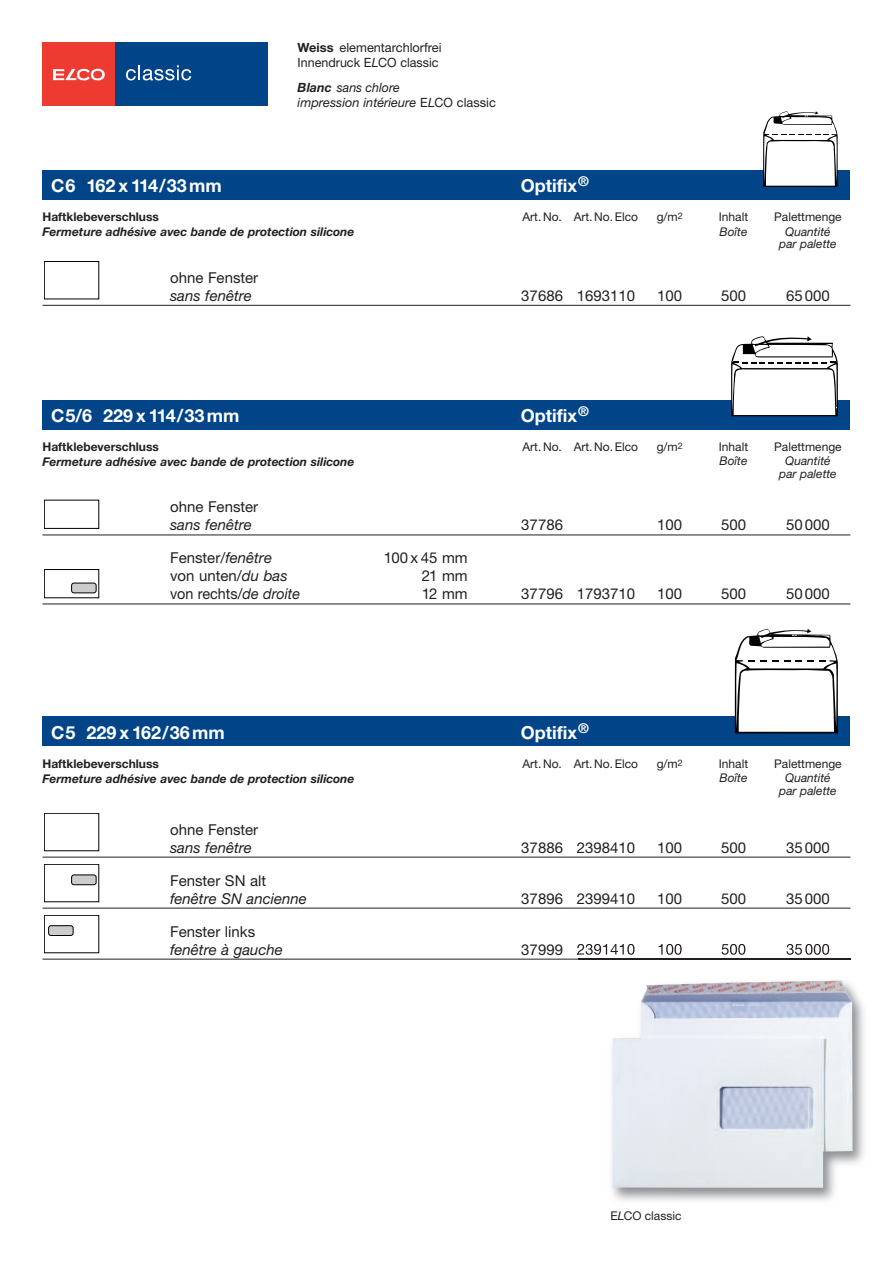
<style>
.page{position:relative;width:893px;height:1263px;background:#fff}
.page>*{position:absolute;margin:0;border:0;box-sizing:border-box;transform-origin:0 0}
.t1{font:700 18px "Helvetica Neue";color:#fff}
.t2{font:15px "Helvetica Neue";color:#231f20}
.t3{font:italic 15px "Helvetica Neue";color:#231f20}
.t4{font:15px "Helvetica Neue";color:#231f20;scale:.96 1}
.t5{font:italic 12.75px/15px "Helvetica Neue";color:#231f20}
.t6{font:12.75px/15px "Helvetica Neue";color:#231f20}
.t7{font:italic 700 12px "Helvetica Neue";color:#231f20}
.t8{font:12px "Helvetica Neue";color:#231f20}
.t9{font:italic 12px/12.8px "Helvetica Neue";color:#231f20;text-align:center}
.t10{font:700 12px "Helvetica Neue";color:#231f20}
.s1{font-weight:700}
.s2{font-style:italic}
.s3{font-style:normal}
</style>
<div class="page">
<div style="left:43px;top:43px;width:225px;height:63px;background:#014588"></div>
<div style="left:43px;top:43px;width:72px;height:63px;background:#ee3b32"></div>
<svg style="left:53px;top:69px;width:52px;height:12px"></svg>
<svg style="left:126px;top:65px;width:65px;height:15px"></svg>
<div style="left:43px;top:170px;width:807px;height:30px;background:#014588"></div>
<svg style="left:763px;top:111px;width:75px;height:76px"></svg>
<hr style="left:43px;top:305px;width:807px;height:1px;background:#231f20">
<div style="left:44px;top:261px;width:55px;height:38px;border:1px solid #000"></div>
<div style="left:43px;top:716px;width:807px;height:30px;background:#014588"></div>
<hr style="left:43px;top:857px;width:807px;height:1px;background:#231f20">
<hr style="left:43px;top:908px;width:807px;height:1px;background:#231f20">
<hr style="left:43px;top:959px;width:807px;height:1px;background:#231f20">
<div style="left:44px;top:915px;width:55px;height:38px;border:1px solid #000"></div>
<div style="left:49px;top:926px;width:24px;height:9px;background:#ccc;border-radius:2px"></div>
<div style="left:48px;top:925px;width:25px;height:11px;border:1px solid #000;border-radius:2px"></div>
<div style="left:44px;top:864px;width:55px;height:38px;border:1px solid #000"></div>
<div style="left:72px;top:875px;width:24px;height:10px;background:#ccc;border-radius:2px"></div>
<div style="left:71px;top:875px;width:25px;height:10px;border:1px solid #000;border-radius:2px"></div>
<div style="left:44px;top:813px;width:55px;height:38px;border:1px solid #000"></div>
<div style="left:43px;top:400px;width:807px;height:29px;background:#014588"></div>
<svg style="left:731px;top:336px;width:107px;height:80px"></svg>
<hr style="left:768px;top:343px;width:64px;height:1px;background:#000">
<hr style="left:43px;top:535px;width:807px;height:1px;background:#231f20">
<hr style="left:43px;top:604px;width:807px;height:1px;background:#231f20">
<div style="left:44px;top:569px;width:55px;height:29px;border:1px solid #000"></div>
<div style="left:72px;top:583px;width:24px;height:10px;background:#ccc;border-radius:2px"></div>
<div style="left:71px;top:583px;width:25px;height:10px;border:1px solid #000;border-radius:2px"></div>
<div style="left:44px;top:500px;width:55px;height:29px;border:1px solid #000"></div>
<img style="left:612px;top:944px;width:252px;height:257px">
<img style="left:578px;top:944px;width:104px;height:11px">
<img style="left:805px;top:944px;width:24px;height:11px">
<img style="left:578px;top:958px;width:272px;height:2px">
<img style="left:612px;top:980px;width:241px;height:208px">
<svg style="left:735px;top:628px;width:103px;height:105px"></svg>
<p class="t6" style="left:298px;top:41px;width:145px"><span class="s1">Weiss</span> elementarchlorfrei<br>Innendruck E<span class="s2">L</span>CO classic</p>
<p class="t5" style="left:298px;top:81px;width:200px"><span class="s1">Blanc</span> sans chlore<br>impression intérieure <span class="s3">E</span>L<span class="s3">CO classic</span></p>
<p class="t1" style="left:51px;top:180px;width:172px">C6 162 x 114/33mm</p>
<p class="t1" style="left:521px;top:180px;width:70px">Optifix<sup>®</sup></p>
<p class="t10" style="left:43px;top:213px;width:118px">Haftklebeverschluss</p>
<p class="t7" style="left:43px;top:228px;width:313px">Fermeture adhésive avec bande de protection silicone</p>
<p class="t8" style="left:522px;top:213px;width:117px">Art.No. Art.No. Elco</p>
<p class="t8" style="left:657px;top:213px;width:28px">g/m<sup>2</sup></p>
<p class="t8" style="left:719px;top:213px;width:31px">Inhalt</p>
<p class="t8" style="left:774px;top:213px;width:69px">Palettmenge</p>
<p class="t9" style="left:719px;top:226px;width:29px">Boîte</p>
<p class="t9" style="left:779px;top:226px;width:59px">Quantité par palette</p>
<p class="t2" style="left:170px;top:272px;width:90px">ohne Fenster</p>
<p class="t3" style="left:170px;top:290px;width:83px">sans fenêtre</p>
<p class="t2" style="left:521px;top:290px;width:115px">37686 1693110</p>
<p class="t2" style="left:657px;top:290px;width:27px">100</p>
<p class="t2" style="left:721px;top:290px;width:27px">500</p>
<p class="t2" style="left:786px;top:290px;width:45px">65 000</p>
<p class="t1" style="left:51px;top:409px;width:190px">C5/6 229 x 114/33 mm</p>
<p class="t1" style="left:521px;top:409px;width:70px">Optifix<sup>®</sup></p>
<p class="t8" style="left:522px;top:442px;width:117px">Art.No. Art.No. Elco</p>
<p class="t8" style="left:657px;top:442px;width:28px">g/m<sup>2</sup></p>
<p class="t8" style="left:719px;top:442px;width:31px">Inhalt</p>
<p class="t8" style="left:774px;top:442px;width:69px">Palettmenge</p>
<p class="t9" style="left:719px;top:456px;width:29px">Boîte</p>
<p class="t9" style="left:779px;top:456px;width:59px">Quantité par palette</p>
<p class="t10" style="left:43px;top:442px;width:118px">Haftklebeverschluss</p>
<p class="t7" style="left:43px;top:457px;width:313px">Fermeture adhésive avec bande de protection silicone</p>
<p class="t2" style="left:170px;top:502px;width:90px">ohne Fenster</p>
<p class="t3" style="left:170px;top:520px;width:83px">sans fenêtre</p>
<p class="t2" style="left:521px;top:520px;width:43px">37786</p>
<p class="t2" style="left:657px;top:520px;width:27px">100</p>
<p class="t2" style="left:721px;top:520px;width:27px">500</p>
<p class="t2" style="left:786px;top:520px;width:45px">50 000</p>
<p class="t2" style="left:170px;top:553px;width:104px">Fenster/<span class="s2">fenêtre</span></p>
<p class="t2" style="left:384px;top:553px;width:85px">100 x 45 mm</p>
<p class="t2" style="left:170px;top:571px;width:119px">von unten/<span class="s2">du bas</span></p>
<p class="t2" style="left:422px;top:571px;width:48px">21 mm</p>
<p class="t4" style="left:170px;top:589px;width:137px">von rechts/<span class="s2">de droite</span></p>
<p class="t2" style="left:422px;top:589px;width:48px">12 mm</p>
<p class="t2" style="left:521px;top:589px;width:115px">37796 1793710</p>
<p class="t2" style="left:657px;top:589px;width:27px">100</p>
<p class="t2" style="left:721px;top:589px;width:27px">500</p>
<p class="t2" style="left:786px;top:589px;width:45px">50 000</p>
<p class="t1" style="left:51px;top:726px;width:175px">C5 229 x 162/36mm</p>
<p class="t1" style="left:521px;top:726px;width:70px">Optifix<sup>®</sup></p>
<p class="t10" style="left:43px;top:759px;width:118px">Haftklebeverschluss</p>
<p class="t7" style="left:43px;top:774px;width:313px">Fermeture adhésive avec bande de protection silicone</p>
<p class="t8" style="left:522px;top:759px;width:117px">Art.No. Art.No. Elco</p>
<p class="t8" style="left:657px;top:759px;width:28px">g/m<sup>2</sup></p>
<p class="t8" style="left:719px;top:759px;width:31px">Inhalt</p>
<p class="t8" style="left:774px;top:759px;width:69px">Palettmenge</p>
<p class="t9" style="left:719px;top:772px;width:29px">Boîte</p>
<p class="t9" style="left:779px;top:772px;width:59px">Quantité par palette</p>
<p class="t2" style="left:170px;top:824px;width:90px">ohne Fenster</p>
<p class="t3" style="left:170px;top:842px;width:83px">sans fenêtre</p>
<p class="t2" style="left:521px;top:842px;width:115px">37886 2398410</p>
<p class="t2" style="left:657px;top:842px;width:27px">100</p>
<p class="t2" style="left:721px;top:842px;width:27px">500</p>
<p class="t2" style="left:786px;top:842px;width:45px">35 000</p>
<p class="t2" style="left:170px;top:875px;width:98px">Fenster SN alt</p>
<p class="t3" style="left:170px;top:893px;width:138px">fenêtre SN ancienne</p>
<p class="t2" style="left:521px;top:893px;width:115px">37896 2399410</p>
<p class="t2" style="left:657px;top:893px;width:27px">100</p>
<p class="t2" style="left:721px;top:893px;width:27px">500</p>
<p class="t2" style="left:786px;top:893px;width:45px">35 000</p>
<p class="t2" style="left:170px;top:926px;width:87px">Fenster links</p>
<p class="t3" style="left:170px;top:944px;width:114px">fenêtre à gauche</p>
<p class="t2" style="left:521px;top:944px;width:115px">37999 2391410</p>
<p class="t8" style="left:610px;top:1211px;width:72px">E<span class="s2">L</span>CO classic</p>
</div>
